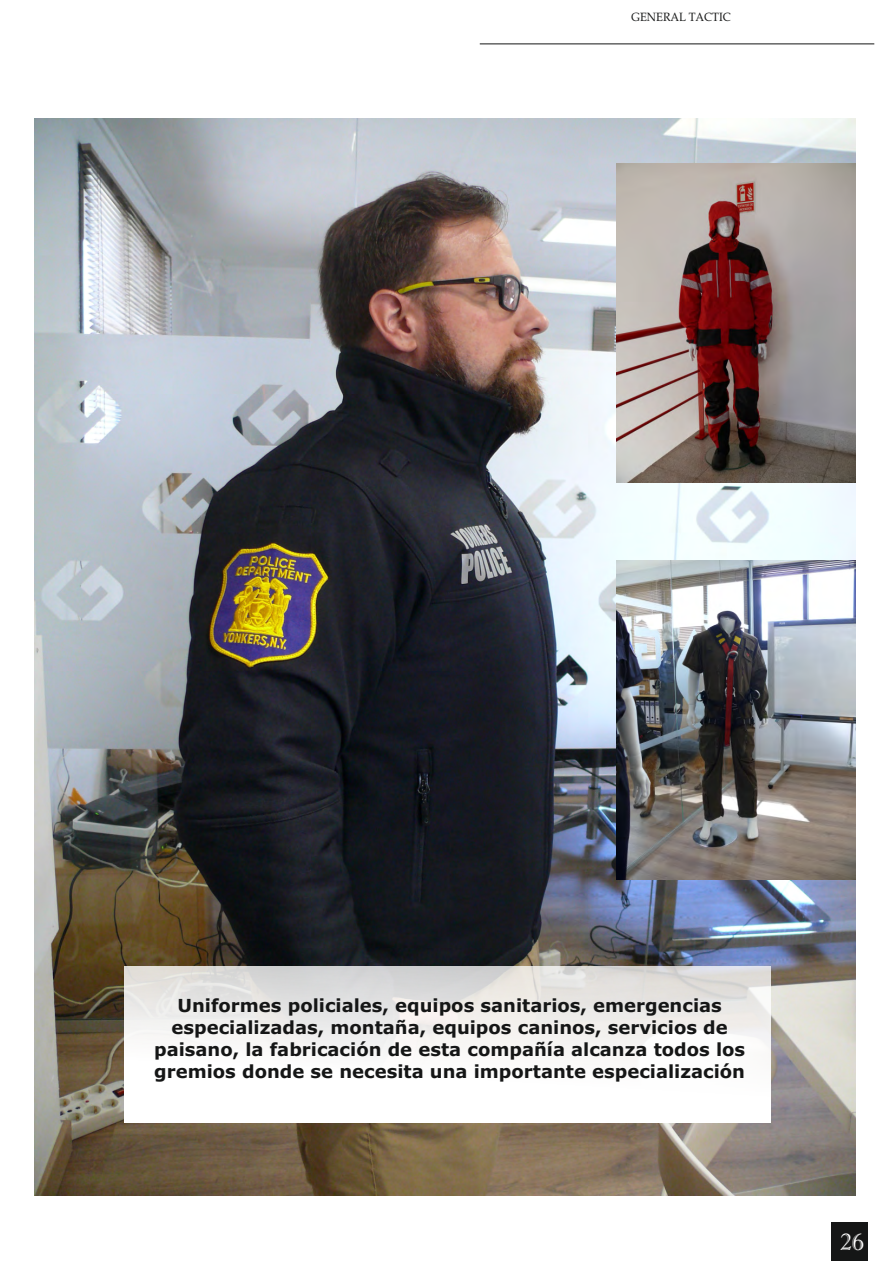
<style>
.page{position:relative;width:893px;height:1263px;background:#fff}
.page>*{position:absolute;margin:0;border:0;box-sizing:border-box;transform-origin:0 0}
.t1{font:23.55px "Imprint MT Shadow";color:#fff}
.t2{font:700 18px/21.9px "Verdana";color:#151616;text-align:center}
.t3{font:12px "Book Antiqua";color:#151616;scale:.93 1}
</style>
<div class="page">
<div style="left:831px;top:1222px;width:37px;height:39px;background:#151616"></div>
<img style="left:35px;top:118px;width:820px;height:1077px">
<img style="left:616px;top:163px;width:239px;height:319px">
<img style="left:616px;top:560px;width:239px;height:320px">
<svg style="left:124px;top:966px;width:646px;height:157px"></svg>
<hr style="left:480px;top:43px;width:394px;height:1px;background:#151616">
<p class="t3" style="left:632px;top:13px;width:108px">GENERAL TACTIC</p>
<p class="t2" style="left:154px;top:996px;width:593px">Uniformes policiales, equipos sanitarios, emergencias especializadas, montaña, equipos caninos, servicios de paisano, la fabricación de esta compañía alcanza todos los gremios donde se necesita una importante especialización</p>
<h1 class="t1" style="left:840px;top:1233px;width:26px">26</h1>
</div>
